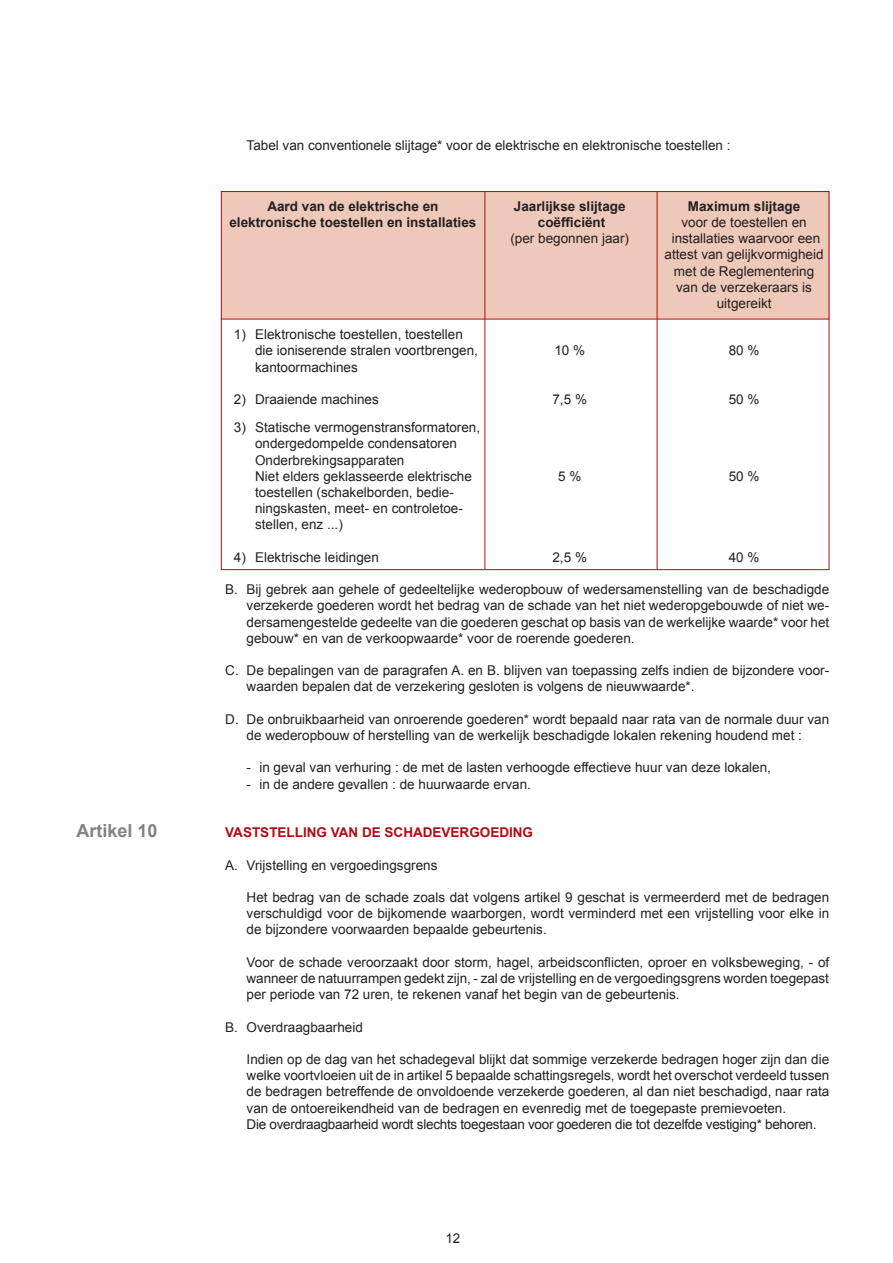
<style>
.page{position:relative;width:893px;height:1263px;background:#fff}
.page>*{position:absolute;margin:0;border:0;box-sizing:border-box;transform-origin:0 0}
.t1{font:700 18px "Arial";color:#808285}
.t2{font:13.5px/16.2px "Arial";color:#231f20}
.t3{font:700 13.5px "Arial";color:#231f20}
.t4{font:700 13.5px "Arial";color:#b00d15}
</style>
<div class="page">
<div style="left:221px;top:191px;width:608px;height:128px;background:#eec8b8"></div>
<hr style="left:221px;top:319px;width:608px;height:1px;background:#b00d15">
<hr style="left:485px;top:191px;width:1px;height:379px;background:#b00d15">
<hr style="left:657px;top:191px;width:1px;height:379px;background:#b00d15">
<p class="t2" style="left:247px;top:137px;width:485px">Tabel van conventionele slijtage* voor de elektrische en elektronische toestellen :</p>
<p class="t3" style="left:267px;top:197px;width:173px">Aard van de elektrische en</p>
<p class="t3" style="left:514px;top:197px;width:113px">Jaarlijkse slijtage</p>
<p class="t3" style="left:688px;top:197px;width:114px">Maximum slijtage</p>
<p class="t3" style="left:229px;top:213px;width:248px">elektronische toestellen en installaties</p>
<p class="t3" style="left:538px;top:213px;width:69px">coëfficiënt</p>
<p class="t2" style="left:681px;top:214px;width:127px">voor de toestellen en</p>
<p class="t2" style="left:510px;top:230px;width:120px">(per begonnen jaar)</p>
<p class="t2" style="left:665px;top:230px;width:161px;text-align:center">installaties waarvoor een attest van gelijkvormigheid met de Reglementering van de verzekeraars is uitgereikt</p>
<p class="t2" style="left:255px;top:326px;width:224px;text-indent:-21px">1) Elektronische toestellen, toestellen die ioniserende stralen voortbrengen,</p>
<p class="t2" style="left:554px;top:343px;width:32px">10 %</p>
<p class="t2" style="left:729px;top:343px;width:32px">80 %</p>
<p class="t2" style="left:255px;top:359px;width:104px">kantoormachines</p>
<p class="t2" style="left:234px;top:391px;width:147px">2) Draaiende machines</p>
<p class="t2" style="left:552px;top:391px;width:36px">7,5 %</p>
<p class="t2" style="left:729px;top:391px;width:32px">50 %</p>
<p class="t2" style="left:255px;top:419px;width:227px;text-indent:-21px">3) Statische vermogenstransformatoren, ondergedompelde condensatoren Onderbrekingsapparaten<br>Niet elders geklasseerde elektrische</p>
<p class="t2" style="left:558px;top:468px;width:25px">5 %</p>
<p class="t2" style="left:729px;top:468px;width:32px">50 %</p>
<p class="t2" style="left:255px;top:484px;width:209px">toestellen (schakelborden, bedie&shy;ningskasten, meet- en controletoe&shy;stellen, enz ...)</p>
<p class="t2" style="left:234px;top:549px;width:147px">4) Elektrische leidingen</p>
<p class="t2" style="left:552px;top:549px;width:36px">2,5 %</p>
<p class="t2" style="left:729px;top:549px;width:32px">40 %</p>
<p class="t2" style="left:247px;top:581px;width:584px;text-align:justify;text-indent:-21px">B. Bij gebrek aan gehele of gedeeltelijke wederopbouw of wedersamenstelling van de beschadigde verzekerde goederen wordt het bedrag van de schade van het niet wederopgebouwde of niet we&shy;dersamengestelde gedeelte van die goederen geschat op basis van de werkelijke waarde* voor het gebouw* en van de verkoopwaarde* voor de roerende goederen.</p>
<p class="t2" style="left:247px;top:662px;width:584px;text-indent:-21px">C. De bepalingen van de paragrafen A. en B. blijven van toepassing zelfs indien de bijzondere voor&shy;waarden bepalen dat de verzekering gesloten is volgens de nieuwwaarde*.</p>
<p class="t2" style="left:225px;top:711px;width:605px;text-align:center">D. De onbruikbaarheid van onroerende goederen* wordt bepaald naar rata van de normale duur van de wederopbouw of herstelling van de werkelijk beschadigde lokalen rekening houdend met :</p>
<p class="t2" style="left:247px;top:760px;width:526px">- in geval van verhuring : de met de lasten verhoogde effectieve huur van deze lokalen,</p>
<p class="t2" style="left:247px;top:776px;width:286px">- in de andere gevallen : de huurwaarde ervan.</p>
<h1 class="t1" style="left:76px;top:819px;width:83px">Artikel 10</h1>
<p class="t4" style="left:225px;top:823px;width:309px">VASTSTELLING VAN DE SCHADEVERGOEDING</p>
<p class="t2" style="left:225px;top:857px;width:214px">A. Vrijstelling en vergoedingsgrens</p>
<p class="t2" style="left:247px;top:889px;width:584px;text-align:justify">Het bedrag van de schade zoals dat volgens artikel 9 geschat is vermeerderd met de bedragen verschuldigd voor de bijkomende waarborgen, wordt verminderd met een vrijstelling voor elke in de bijzondere voorwaarden bepaalde gebeurtenis.</p>
<p class="t2" style="left:247px;top:954px;width:584px;text-align:justify">Voor de schade veroorzaakt door storm, hagel, arbeidsconflicten, oproer en volksbeweging, - of wanneer de natuurrampen gedekt zijn, - zal de vrijstelling en de vergoedingsgrens worden toegepast per periode van 72 uren, te rekenen vanaf het begin van de gebeurtenis.</p>
<p class="t2" style="left:225px;top:1019px;width:139px">B. Overdraagbaarheid</p>
<p class="t2" style="left:247px;top:1051px;width:584px">Indien op de dag van het schadegeval blijkt dat sommige verzekerde bedragen hoger zijn dan die welke voortvloeien uit de in artikel 5 bepaalde schattingsregels, wordt het overschot verdeeld tussen de bedragen betreffende de onvoldoende verzekerde goederen, al dan niet beschadigd, naar rata van de ontoereikendheid van de bedragen en evenredig met de toegepaste premievoeten.<br>Die overdraagbaarheid wordt slechts toegestaan voor goederen die tot dezelfde vestiging* behoren.</p>
<p class="t2" style="left:445px;top:1230px;width:17px">12</p>
</div>
